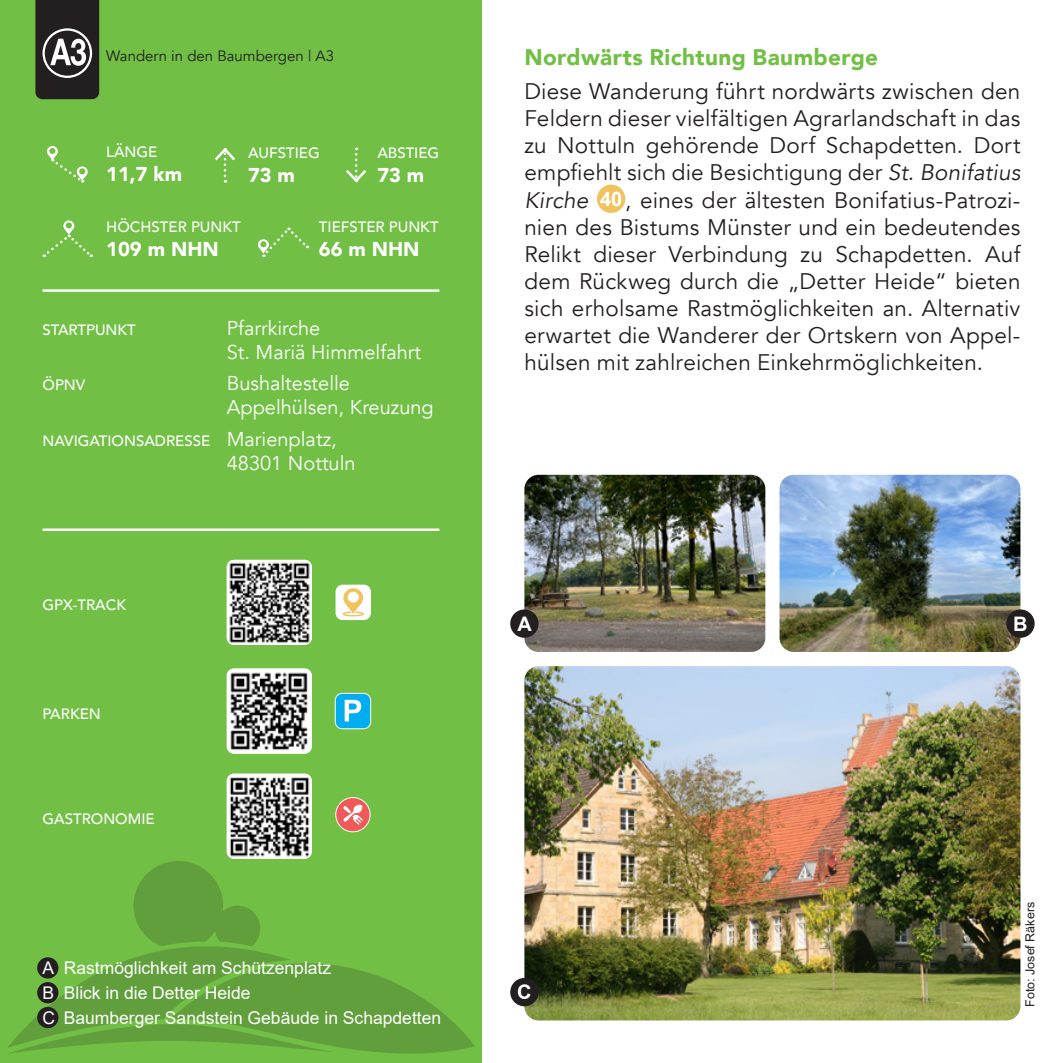
<style>
.page{position:relative;width:1063px;height:1063px;background:#fff}
.page>*{position:absolute;margin:0;border:0;box-sizing:border-box;transform-origin:0 0}
.t1{font:22.5px/27px "Avenir";letter-spacing:.01em;color:#231f20;text-align:justify}
.t2{font:900 22.5px "Avenir";letter-spacing:.015em;color:#71bf44}
.t3{font:20px/24px "Avenir";color:#fff}
.t4{font:900 20px "Avenir";color:#fff}
.t5{font:700 20px "Arial";color:#fff}
.t6{font:17.5px "Arial";color:#fff}
.t7{font:500 15px "Avenir";color:#fff}
.t8{font:15px "Avenir";color:#231f20}
.t9{font:12.5px "Arial";color:#231f20}
.s1{font-weight:400;font-size:20px}
.s2{font-style:italic}
</style>
<div class="page">
<div style="left:0;top:0;width:482px;height:1063px;background:#71bf44"></div>
<svg style="left:7px;top:861px;width:468px;height:193px"></svg>
<div style="left:597px;top:185px;width:28px;height:28px;background:#f1c35f;border-radius:50%"></div>
<img style="left:524px;top:666px;width:496px;height:354px">
<img style="left:780px;top:475px;width:240px;height:177px">
<img style="left:524px;top:475px;width:241px;height:177px">
<div style="left:37px;top:957px;width:21px;height:22px;background:#231f20;border-radius:50%"></div>
<div style="left:37px;top:982px;width:21px;height:21px;background:#231f20;border-radius:50%"></div>
<div style="left:37px;top:1007px;width:21px;height:21px;background:#231f20;border-radius:50%"></div>
<div style="left:510px;top:978px;width:29px;height:28px;background:#231f20;border-radius:50%"></div>
<div style="left:510px;top:609px;width:29px;height:29px;background:#231f20;border-radius:50%"></div>
<div style="left:1006px;top:609px;width:29px;height:29px;background:#231f20;border-radius:50%"></div>
<svg style="left:35px;top:0;width:64px;height:99px;background:#3f3d3c"></svg>
<img style="left:227px;top:669px;width:85px;height:85px">
<img style="left:227px;top:774px;width:85px;height:85px">
<img style="left:227px;top:560px;width:85px;height:85px">
<div style="left:336px;top:585px;width:35px;height:35px;background:#fff;border-radius:7px"></div>
<svg style="left:343px;top:588px;width:21px;height:28px"></svg>
<svg style="left:335px;top:797px;width:35px;height:35px"></svg>
<svg style="left:343px;top:804px;width:20px;height:21px"></svg>
<svg style="left:47px;top:146px;width:41px;height:37px"></svg>
<svg style="left:215px;top:148px;width:20px;height:35px"></svg>
<svg style="left:346px;top:148px;width:21px;height:35px"></svg>
<svg style="left:44px;top:221px;width:49px;height:36px"></svg>
<hr style="left:43px;top:289px;width:396px;height:3px;background:#fff">
<hr style="left:43px;top:529px;width:396px;height:2px;background:#fff">
<svg style="left:258px;top:227px;width:51px;height:30px"></svg>
<div style="left:335px;top:693px;width:36px;height:36px;background:#00aeef;border-radius:7px"></div>
<div style="left:335px;top:693px;width:36px;height:36px;border:1px solid #fff;border-radius:7px"></div>
<svg style="left:345px;top:700px;width:16px;height:21px"></svg>
<p class="t8" style="left:106px;top:47px;width:229px">Wandern in den Baumbergen | A3</p>
<p class="t7" style="left:106px;top:139px;width:53px">LÄNGE</p>
<p class="t4" style="left:106px;top:157px;width:77px">11,7 km</p>
<p class="t7" style="left:106px;top:214px;width:136px">HÖCHSTER PUNKT</p>
<p class="t4" style="left:106px;top:232px;width:114px">109 m NHN</p>
<p class="t7" style="left:248px;top:140px;width:73px">AUFSTIEG</p>
<p class="t4" style="left:248px;top:158px;width:48px">73 m</p>
<p class="t7" style="left:377px;top:140px;width:63px">ABSTIEG</p>
<p class="t4" style="left:377px;top:158px;width:49px">73 m</p>
<p class="t7" style="left:319px;top:214px;width:121px">TIEFSTER PUNKT</p>
<p class="t4" style="left:319px;top:232px;width:102px">66 m NHN</p>
<p class="t7" style="left:43px;top:317px;width:95px">STARTPUNKT</p>
<p class="t3" style="left:227px;top:317px;width:196px">Pfarrkirche<br>St. Mariä Himmelfahrt</p>
<p class="t7" style="left:43px;top:372px;width:44px">ÖPNV</p>
<p class="t3" style="left:227px;top:372px;width:209px">Bushaltestelle<br>Appelhülsen, Kreuzung</p>
<p class="t7" style="left:43px;top:427px;width:296px">NAVIGATIONSADRESSE <span class="s1">Marienplatz,</span></p>
<p class="t3" style="left:227px;top:451px;width:130px">48301 Nottuln</p>
<p class="t7" style="left:43px;top:592px;width:85px">GPX-TRACK</p>
<p class="t7" style="left:43px;top:700px;width:60px">PARKEN</p>
<p class="t7" style="left:43px;top:806px;width:114px">GASTRONOMIE</p>
<p class="t6" style="left:43px;top:956px;width:290px">A Rastmöglichkeit am Schützenplatz</p>
<p class="t6" style="left:43px;top:981px;width:209px">B Blick in die Detter Heide</p>
<p class="t6" style="left:43px;top:1006px;width:400px">C Baumberger Sandstein Gebäude in Schapdetten</p>
<p class="t2" style="left:524px;top:38px;width:355px">Nordwärts Richtung Baumberge</p>
<p class="t1" style="left:524px;top:78px;width:498px">Diese Wanderung führt nordwärts zwischen den Feldern dieser vielfältigen Agrarlandschaft in das zu Nottuln gehörende Dorf Schapdetten. Dort empfiehlt sich die Besichtigung der <span class="s2">St. Bonifatius Kirche</span></p>
<p class="t1" style="left:524px;top:187px;width:498px;text-indent:101px">, eines der ältesten Bonifatius-Patrozi&shy;nien des Bistums Münster und ein bedeutendes Relikt dieser Verbindung zu Schapdetten. Auf dem Rückweg durch die „Detter Heide“ bieten sich erholsame Rastmöglichkeiten an. Alternativ erwartet die Wanderer der Ortskern von Appel&shy;hülsen mit zahlreichen Einkehrmöglichkeiten.</p>
<p class="t5" style="left:600px;top:185px;width:24px">40</p>
<p class="t5" style="left:518px;top:610px;width:16px">A</p>
<p class="t5" style="left:1013px;top:610px;width:16px">B</p>
<p class="t5" style="left:517px;top:978px;width:16px">C</p>
<p class="t9" style="left:1022px;top:1007px;width:106px;rotate:-90deg">Foto: Josef Räkers</p>
</div>
